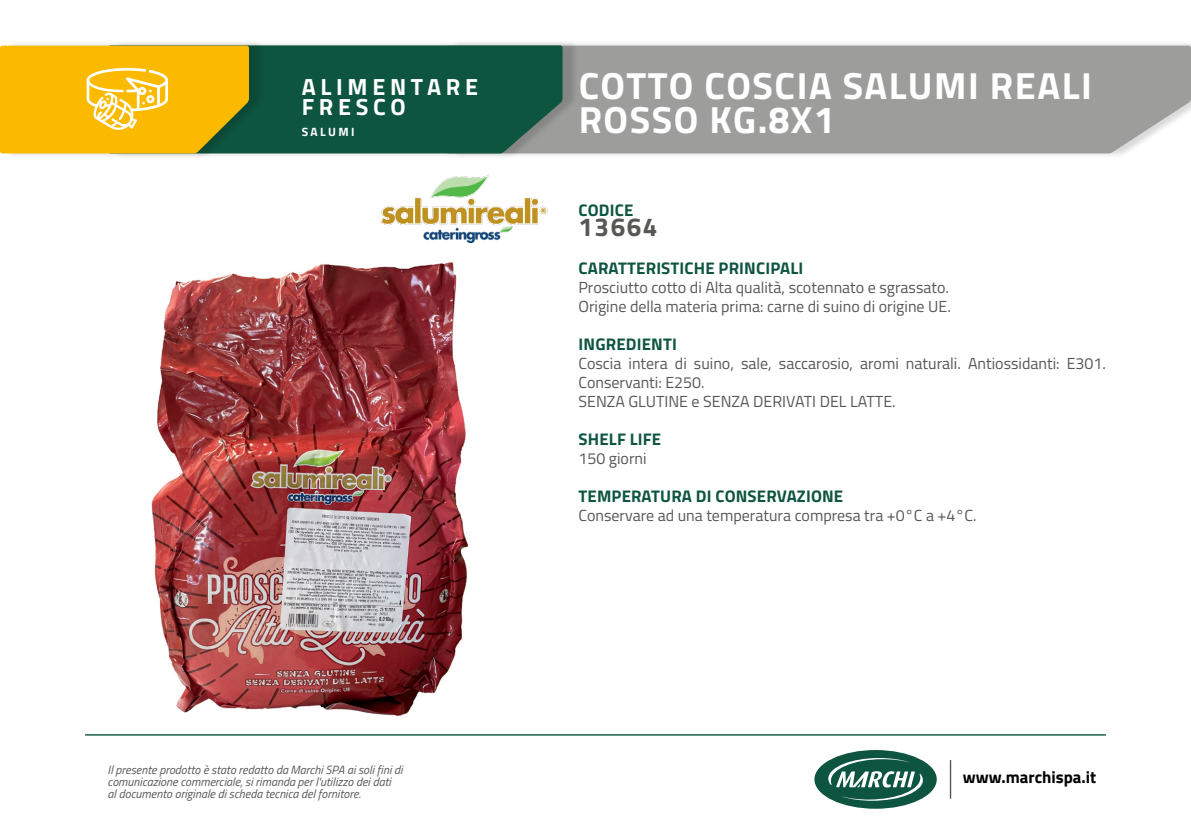
<style>
.page{position:relative;width:1191px;height:840px;background:#fff}
.page>*{position:absolute;margin:0;border:0;box-sizing:border-box;transform-origin:0 0}
.t1{font:700 37.8px/34.2px "Titillium Web";letter-spacing:.04em;color:#fff}
.t2{font:700 26px "Titillium Web";letter-spacing:.06em;color:#575756}
.t3{font:700 23.4px "Titillium Web";letter-spacing:.2em;color:#fff}
.t4{font:700 16.8px "Titillium Web";letter-spacing:.01em;color:#0e5540}
.t5{font:700 16.8px "Titillium Web";color:#000}
.t6{font:16px/19px "Titillium Web";color:#575756}
.t7{font:italic 12px/12px "Titillium Web";color:#575756}
.t8{font:700 12px "Titillium Web";letter-spacing:.2em;color:#fff}
</style>
<div class="page">
<hr style="left:949px;top:759px;width:2px;height:39px;background:#575756">
<div style="left:814px;top:749px;width:122px;height:59px;background:#0e5540;border-radius:50%"></div>
<svg style="left:828px;top:757px;width:95px;height:43px"></svg>
<hr style="left:85px;top:733px;width:1021px;height:2px;background:#0e5540">
<div style="left:450px;top:40px;width:741px;height:119px;background:#000;opacity:.15"></div>
<div style="left:578px;top:46px;width:613px;height:107px;background:#9d9d9c"></div>
<div style="left:113px;top:40px;width:465px;height:119px;background:#000;opacity:.15"></div>
<div style="left:265px;top:45px;width:297px;height:108px;background:#0e5540"></div>
<div style="left:5px;top:40px;width:260px;height:119px;background:#000;opacity:.15"></div>
<svg style="left:0;top:46px;width:249px;height:107px;background:#efb811"></svg>
<img style="left:380px;top:175px;width:168px;height:68px">
<img style="left:151px;top:262px;width:318px;height:454px">
<p class="t3" style="left:302px;top:69px;width:178px">ALIMENTARE</p>
<p class="t3" style="left:302px;top:88px;width:105px">FRESCO</p>
<p class="t8" style="left:302px;top:122px;width:54px">SALUMI</p>
<p class="t7" style="left:108px;top:762px;width:296px">Il presente prodotto è stato redatto da Marchi SPA ai soli fini di comunicazione commerciale, si rimanda per l'utilizzo dei dati<br>al documento originale di scheda tecnica del fornitore.</p>
<p class="t1" style="left:578px;top:66px;width:514px">COTTO COSCIA SALUMI REALI<br>ROSSO KG.8X1</p>
<p class="t4" style="left:578px;top:197px;width:56px">CODICE</p>
<p class="t2" style="left:578px;top:207px;width:81px">13664</p>
<p class="t4" style="left:578px;top:255px;width:226px">CARATTERISTICHE PRINCIPALI</p>
<p class="t6" style="left:578px;top:277px;width:372px">Prosciutto cotto di Alta qualità, scotennato e sgrassato.</p>
<p class="t6" style="left:578px;top:296px;width:374px">Origine della materia prima: carne di suino di origine UE.</p>
<p class="t4" style="left:578px;top:331px;width:100px">INGREDIENTI</p>
<p class="t6" style="left:578px;top:353px;width:529px">Coscia intera di suino, sale, saccarosio, aromi naturali. Antiossidanti: E301.<br>Conservanti: E250.</p>
<p class="t6" style="left:578px;top:391px;width:319px">SENZA GLUTINE e SENZA DERIVATI DEL LATTE.</p>
<p class="t4" style="left:578px;top:426px;width:84px">SHELF LIFE</p>
<p class="t6" style="left:578px;top:448px;width:70px">150 giorni</p>
<p class="t4" style="left:578px;top:483px;width:266px">TEMPERATURA DI CONSERVAZIONE</p>
<p class="t6" style="left:578px;top:505px;width:400px">Conservare ad una temperatura compresa tra +0°C a +4°C.</p>
<p class="t5" style="left:963px;top:764px;width:135px">www.marchispa.it</p>
</div>
